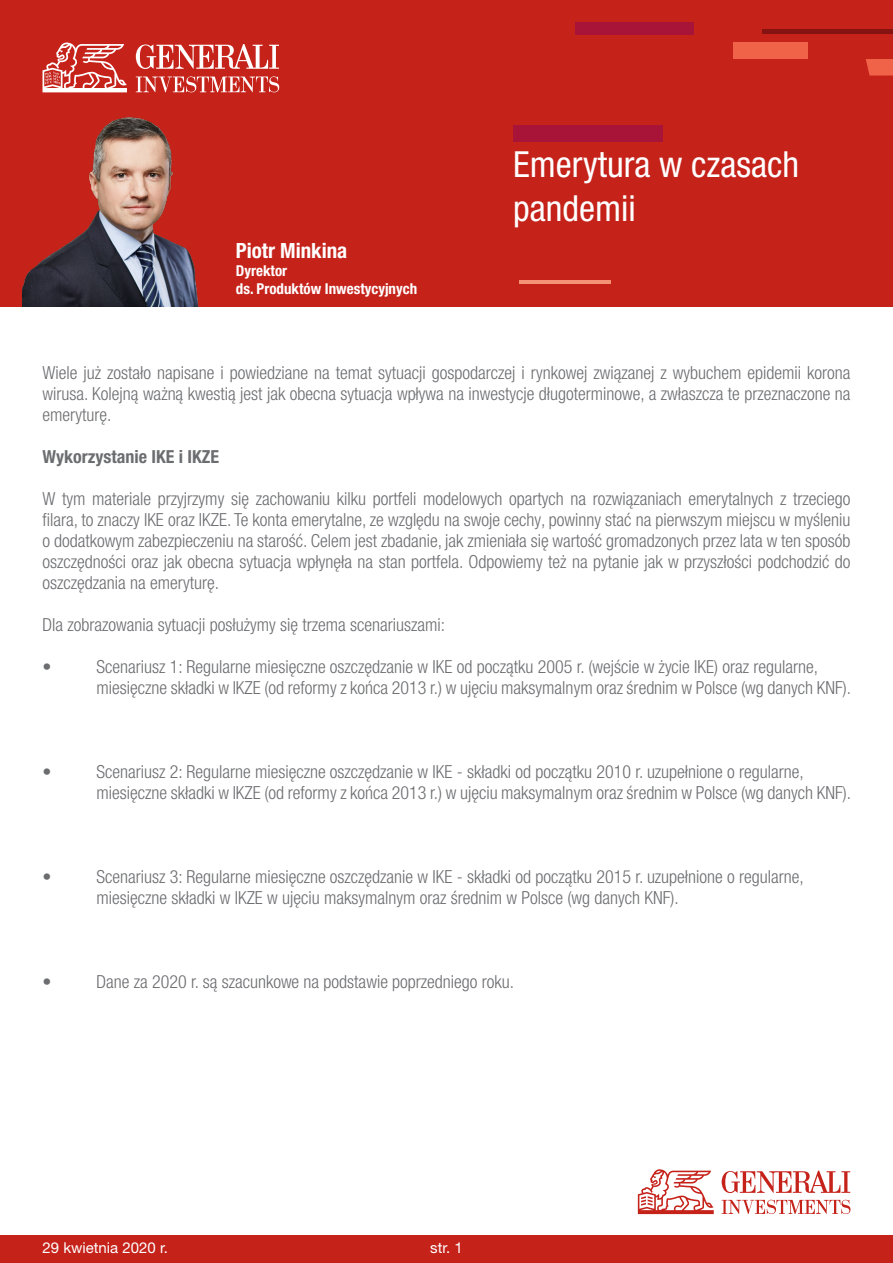
<style>
.page{position:relative;width:893px;height:1263px;background:#fff}
.page>*{position:absolute;margin:0;border:0;box-sizing:border-box;transform-origin:0 0}
.t1{font:condensed 36px/43.2px "Helvetica Neue LT Pro";color:#fff}
.t2{font:700 condensed 21px "Helvetica Neue LT Pro";color:#fff}
._04_Copy_10_pt{font:300 condensed 18px/21px "Helvetica Neue LT Pro";color:#6c6d70}
._04_Copy_10_pt-2{font:700 condensed 18px "Helvetica Neue LT Pro";color:#6c6d70}
.t3{font:700 condensed 15px/18px "Helvetica Neue LT Pro";color:#fff}
.t4{font:15px "Helvetica Neue LT Pro";color:#fff}
</style>
<div class="page">
<div style="left:0;top:1235px;width:893px;height:28px;background:#c5221a"></div>
<svg style="left:638px;top:1169px;width:76px;height:45px"></svg>
<svg style="left:722px;top:1200px;width:128px;height:14px"></svg>
<svg style="left:722px;top:1171px;width:128px;height:22px"></svg>
<div style="left:0;top:0;width:893px;height:307px;background:#c5221a"></div>
<div style="left:575px;top:22px;width:118px;height:12px;background:#a81437"></div>
<div style="left:513px;top:125px;width:149px;height:17px;background:#a81437"></div>
<hr style="left:762px;top:30px;width:131px;height:4px;background:#851312">
<div style="left:733px;top:43px;width:75px;height:16px;background:#f16349"></div>
<svg style="left:866px;top:59px;width:27px;height:17px"></svg>
<hr style="left:519px;top:280px;width:91px;height:4px;background:#f59174">
<svg style="left:136px;top:76px;width:143px;height:16px"></svg>
<svg style="left:136px;top:44px;width:143px;height:25px"></svg>
<svg style="left:43px;top:42px;width:84px;height:50px"></svg>
<img style="left:23px;top:117px;width:176px;height:190px">
<p class="t2" style="left:236px;top:238px;width:113px">Piotr Minkina</p>
<p class="t3" style="left:236px;top:261px;width:183px">Dyrektor<br>ds. Produktów Inwestycyjnych</p>
<p class="t1" style="left:513px;top:143px;width:287px">Emerytura w czasach pandemii</p>
<p class="_04_Copy_10_pt" style="left:43px;top:362px;width:809px;text-align:justify">Wiele już zostało napisane i powiedziane na temat sytuacji gospodarczej i rynkowej związanej z wybuchem epidemii korona wirusa. Kolejną ważną kwestią jest jak obecna sytuacja wpływa na inwestycje długoterminowe, a zwłaszcza te przeznaczone na emeryturę.</p>
<p class="_04_Copy_10_pt-2" style="left:43px;top:446px;width:178px">Wykorzystanie IKE i IKZE</p>
<p class="_04_Copy_10_pt" style="left:43px;top:488px;width:809px;text-align:justify">W tym materiale przyjrzymy się zachowaniu kilku portfeli modelowych opartych na rozwiązaniach emerytalnych z trzeciego filara, to znaczy IKE oraz IKZE. Te konta emerytalne, ze względu na swoje cechy, powinny stać na pierwszym miejscu w myśleniu o dodatkowym zabezpieczeniu na starość. Celem jest zbadanie, jak zmieniała się wartość gromadzonych przez lata w ten sposób oszczędności oraz jak obecna sytuacja wpłynęła na stan portfela. Odpowiemy też na pytanie jak w przyszłości podchodzić do oszczędzania na emeryturę.</p>
<p class="_04_Copy_10_pt" style="left:43px;top:614px;width:404px">Dla zobrazowania sytuacji posłużymy się trzema scenariuszami:</p>
<p class="_04_Copy_10_pt" style="left:43px;top:656px;width:10px">•</p>
<p class="_04_Copy_10_pt" style="left:97px;top:656px;width:756px">Scenariusz 1: Regularne miesięczne oszczędzanie w IKE od początku 2005 r. (wejście w życie IKE) oraz regularne, miesięczne składki w IKZE (od reformy z końca 2013 r.) w ujęciu maksymalnym oraz średnim w Polsce (wg danych KNF).</p>
<p class="_04_Copy_10_pt" style="left:43px;top:761px;width:10px">•</p>
<p class="_04_Copy_10_pt" style="left:97px;top:761px;width:756px">Scenariusz 2: Regularne miesięczne oszczędzanie w IKE - składki od początku 2010 r. uzupełnione o regularne, miesięczne składki w IKZE (od reformy z końca 2013 r.) w ujęciu maksymalnym oraz średnim w Polsce (wg danych KNF).</p>
<p class="_04_Copy_10_pt" style="left:43px;top:866px;width:10px">•</p>
<p class="_04_Copy_10_pt" style="left:97px;top:866px;width:709px">Scenariusz 3: Regularne miesięczne oszczędzanie w IKE - składki od początku 2015 r. uzupełnione o regularne, miesięczne składki w IKZE w ujęciu maksymalnym oraz średnim w Polsce (wg danych KNF).</p>
<p class="_04_Copy_10_pt" style="left:43px;top:971px;width:10px">•</p>
<p class="_04_Copy_10_pt" style="left:97px;top:971px;width:419px">Dane za 2020 r. są szacunkowe na podstawie poprzedniego roku.</p>
<p class="t4" style="left:43px;top:1238px;width:127px">29 kwietnia 2020 r.</p>
<p class="t4" style="left:430px;top:1238px;width:34px">str. 1</p>
</div>
